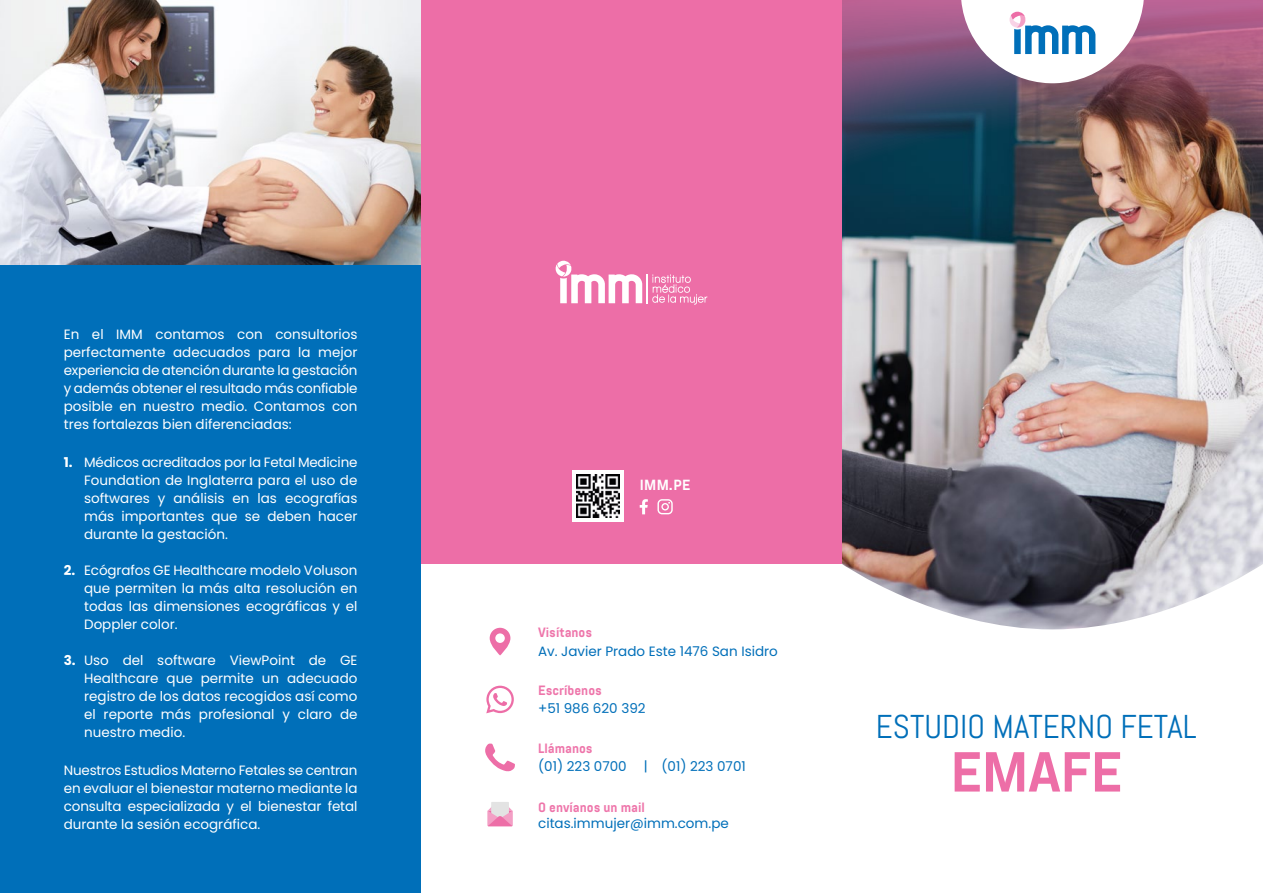
<style>
.page{position:relative;width:1263px;height:893px;background:#fff}
.page>*{position:absolute;margin:0;border:0;box-sizing:border-box;transform-origin:0 0}
.t1{font:700 56.25px "Abel Pro";color:#ed6ea7}
.t2{font:33px "Abel";color:#006fb9}
.t3{font:700 14.7px "Abel Pro";color:#fff}
.t4{font:13.5px/18px "Poppins";color:#fff;text-align:justify}
.t5{font:13.5px "Poppins";color:#006fb9}
.t6{font:700 13.5px "Abel Pro";color:#ee75aa}
.t7{font:700 13.5px "Poppins";color:#fff}
</style>
<div class="page">
<img style="left:842px;top:243px;width:421px;height:386px">
<img style="left:842px;top:0;width:421px;height:243px">
<svg style="left:961px;top:0;width:183px;height:83px"></svg>
<div style="left:0;top:0;width:421px;height:893px;background:#006fb9"></div>
<div style="left:421px;top:0;width:421px;height:564px;background:#ed6ea7"></div>
<svg style="left:486px;top:686px;width:28px;height:27px"></svg>
<svg style="left:488px;top:802px;width:24px;height:24px"></svg>
<svg style="left:485px;top:743px;width:30px;height:28px"></svg>
<svg style="left:490px;top:628px;width:20px;height:27px"></svg>
<hr style="left:646px;top:274px;width:2px;height:29px;background:#fff">
<svg style="left:555px;top:261px;width:87px;height:42px"></svg>
<svg style="left:652px;top:274px;width:55px;height:31px"></svg>
<svg style="left:657px;top:499px;width:16px;height:15px"></svg>
<svg style="left:640px;top:499px;width:8px;height:15px"></svg>
<svg style="left:572px;top:470px;width:51px;height:51px"></svg>
<img style="left:576px;top:475px;width:43px;height:42px">
<img style="left:0;top:0;width:421px;height:265px">
<p class="t4" style="left:64px;top:325px;width:295px">En el IMM contamos con consultorios perfectamente adecuados para la mejor experiencia de atención durante la gestación y además obtener el resultado más confiable posible en nuestro medio. Contamos con tres fortalezas bien diferenciadas:</p>
<p class="t7" style="left:64px;top:454px;width:10px">1.</p>
<p class="t4" style="left:84px;top:453px;width:275px">Médicos acreditados por la Fetal Medicine Foundation de Inglaterra para el uso de softwares y análisis en las ecografías más importantes que se deben hacer durante la gestación.</p>
<p class="t4" style="left:84px;top:561px;width:275px">Ecógrafos GE Healthcare modelo Voluson que permiten la más alta resolución en todas las dimensiones ecográficas y el Doppler color.</p>
<p class="t4" style="left:84px;top:651px;width:275px">Uso del software ViewPoint de GE Healthcare que permite un adecuado registro de los datos recogidos así como el reporte más profesional y claro de nuestro medio.</p>
<p class="t7" style="left:64px;top:562px;width:13px">2.</p>
<p class="t7" style="left:64px;top:652px;width:13px">3.</p>
<p class="t4" style="left:64px;top:761px;width:295px">Nuestros Estudios Materno Fetales se centran en evaluar el bienestar materno mediante la consulta especializada y el bienestar fetal durante la sesión ecográfica.</p>
<p class="t3" style="left:640px;top:475px;width:52px">IMM.PE</p>
<p class="t6" style="left:538px;top:623px;width:56px">Visítanos</p>
<p class="t5" style="left:538px;top:643px;width:241px">Av. Javier Prado Este 1476 San Isidro</p>
<p class="t6" style="left:538px;top:681px;width:65px">Escríbenos</p>
<p class="t5" style="left:538px;top:701px;width:109px">+51 986 620 392</p>
<p class="t6" style="left:538px;top:739px;width:56px">Llámanos</p>
<p class="t5" style="left:538px;top:759px;width:90px">(01) 223 0700</p>
<p class="t5" style="left:644px;top:759px;width:103px">| (01) 223 0701</p>
<p class="t6" style="left:538px;top:798px;width:108px">O envíanos un mail</p>
<p class="t5" style="left:538px;top:816px;width:192px">citas.immujer@imm.com.pe</p>
<h2 class="t2" style="left:876px;top:705px;width:322px">ESTUDIO MATERNO FETAL</h2>
<h1 class="t1" style="left:950px;top:733px;width:173px">EMAFE</h1>
</div>
